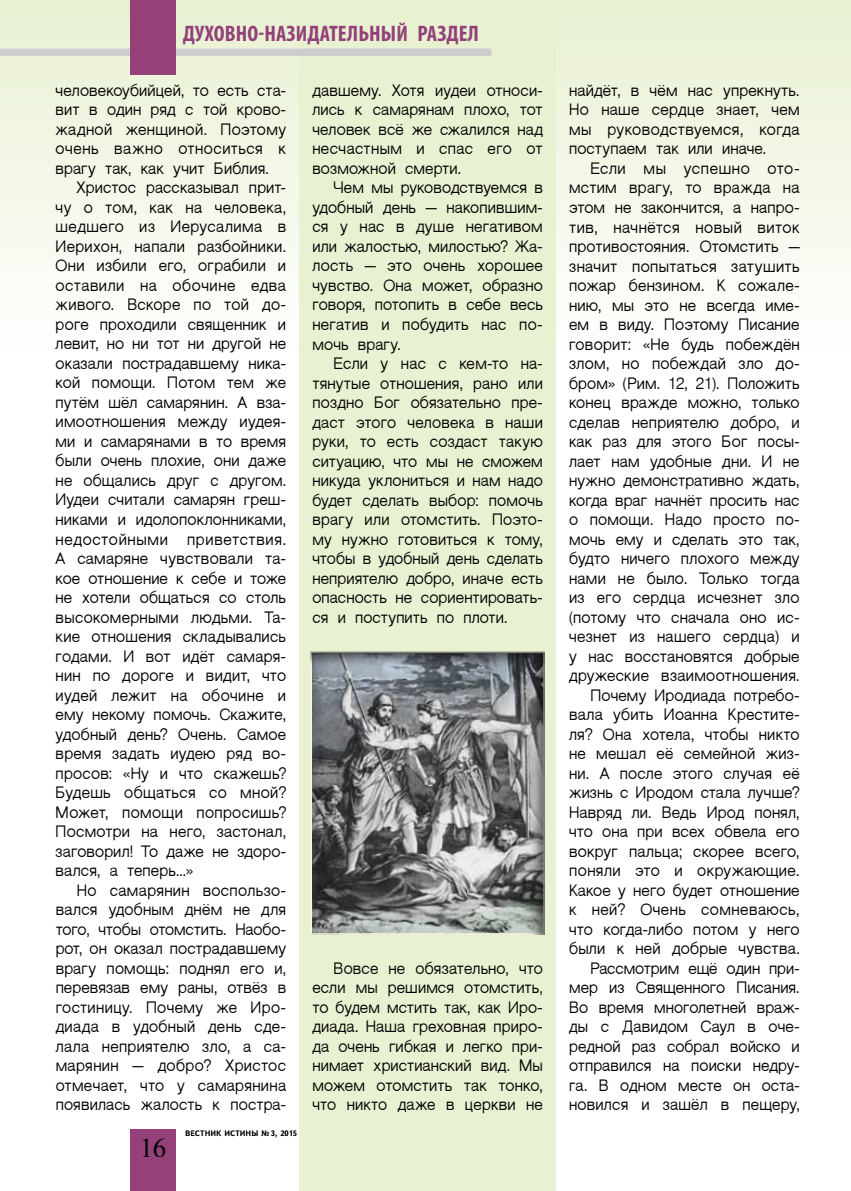
<style>
.page{position:relative;width:851px;height:1191px;background:#fff}
.page>*{position:absolute;margin:0;border:0;box-sizing:border-box;transform-origin:0 0}
.t1{font:27px "Iskoola Pota";color:#000}
.t2{font:700 condensed 22.5px "Myriad Pro";letter-spacing:.005em;color:#934178}
.t3{font:18.45px/19.5px "Helvetika";letter-spacing:-.025em;color:#000;text-align:justify}
.t4{font:18.45px "Helvetika";letter-spacing:-.005em;color:#000}
.t5{font:18.45px "Helvetika";letter-spacing:-.05em;color:#000}
.t6{font:18.45px "Helvetika";color:#000}
.t7{font:700 8.25px "Bukvarnaya";color:#000}
</style>
<div class="page">
<div style="left:299px;top:0;width:257px;height:1191px;background:#e8f1d1"></div>
<svg style="left:0;top:0;width:850px;height:276px"></svg>
<div style="left:309px;top:650px;width:237px;height:285px;background:#000;opacity:.53"></div>
<div style="left:0;top:49px;width:491px;height:7px;background:#cdcdcd"></div>
<div style="left:130px;top:0;width:46px;height:74px;background:#934178"></div>
<div style="left:130px;top:1129px;width:46px;height:62px;background:#934178"></div>
<p class="t2" style="left:183px;top:19px;width:297px">ДУХОВНО-НАЗИДАТЕЛЬНЫЙ РАЗДЕЛ</p>
<p class="t3" style="left:55px;top:81px;width:233px">человекоубийцей, то есть ста-</p>
<p class="t3" style="left:55px;top:100px;width:233px">вит в один ряд с той крово-</p>
<p class="t3" style="left:55px;top:120px;width:232px">жадной женщиной. Поэтому</p>
<p class="t4" style="left:55px;top:140px;width:233px">очень важно относиться к</p>
<p class="t3" style="left:55px;top:159px;width:215px">врагу так, как учит Библия.</p>
<p class="t3" style="left:77px;top:178px;width:211px">Христос рассказывал прит-</p>
<p class="t3" style="left:55px;top:198px;width:232px">чу о том, как на человека,</p>
<p class="t3" style="left:55px;top:217px;width:233px">шедшего из Иерусалима в</p>
<p class="t3" style="left:55px;top:237px;width:232px">Иерихон, напали разбойники.</p>
<p class="t3" style="left:55px;top:256px;width:233px">Они избили его, ограбили и</p>
<p class="t4" style="left:55px;top:276px;width:232px">оставили на обочине едва</p>
<p class="t3" style="left:55px;top:295px;width:233px">живого. Вскоре по той до-</p>
<p class="t3" style="left:55px;top:315px;width:232px">роге проходили священник и</p>
<p class="t3" style="left:55px;top:334px;width:232px">левит, но ни тот ни другой не</p>
<p class="t3" style="left:55px;top:354px;width:233px">оказали пострадавшему ника-</p>
<p class="t3" style="left:55px;top:373px;width:233px">кой помощи. Потом тем же</p>
<p class="t3" style="left:55px;top:393px;width:233px">путём шёл самарянин. А вза-</p>
<p class="t3" style="left:55px;top:412px;width:233px">имоотношения между иудея-</p>
<p class="t3" style="left:55px;top:432px;width:232px">ми и самарянами в то время</p>
<p class="t3" style="left:55px;top:451px;width:233px">были очень плохие, они даже</p>
<p class="t3" style="left:55px;top:471px;width:232px">не общались друг с другом.</p>
<p class="t3" style="left:55px;top:490px;width:233px">Иудеи считали самарян греш-</p>
<p class="t3" style="left:55px;top:510px;width:233px">никами и идолопоклонниками,</p>
<p class="t6" style="left:55px;top:530px;width:233px">недостойными приветствия.</p>
<p class="t3" style="left:55px;top:549px;width:233px">А самаряне чувствовали та-</p>
<p class="t3" style="left:55px;top:568px;width:233px">кое отношение к себе и тоже</p>
<p class="t3" style="left:55px;top:588px;width:232px">не хотели общаться со столь</p>
<p class="t3" style="left:55px;top:607px;width:233px">высокомерными людьми. Та-</p>
<p class="t3" style="left:55px;top:627px;width:232px">кие отношения складывались</p>
<p class="t3" style="left:55px;top:646px;width:233px">годами. И вот идёт самаря-</p>
<p class="t3" style="left:55px;top:666px;width:233px">нин по дороге и видит, что</p>
<p class="t3" style="left:55px;top:685px;width:232px">иудей лежит на обочине и</p>
<p class="t3" style="left:55px;top:705px;width:232px">ему некому помочь. Скажите,</p>
<p class="t3" style="left:55px;top:724px;width:233px">удобный день? Очень. Самое</p>
<p class="t3" style="left:55px;top:744px;width:233px">время задать иудею ряд во-</p>
<p class="t3" style="left:55px;top:763px;width:233px">просов: «Ну и что скажешь?</p>
<p class="t3" style="left:55px;top:783px;width:233px">Будешь общаться со мной?</p>
<p class="t3" style="left:55px;top:802px;width:233px">Может, помощи попросишь?</p>
<p class="t3" style="left:55px;top:822px;width:232px">Посмотри на него, застонал,</p>
<p class="t3" style="left:55px;top:841px;width:233px">заговорил! То даже не здоро-</p>
<p class="t3" style="left:55px;top:861px;width:139px">вался, а теперь...»</p>
<p class="t3" style="left:77px;top:880px;width:211px">Но самарянин воспользо-</p>
<p class="t3" style="left:55px;top:900px;width:233px">вался удобным днём не для</p>
<p class="t5" style="left:55px;top:920px;width:233px">того, чтобы отомстить. Наобо-</p>
<p class="t3" style="left:55px;top:939px;width:232px">рот, он оказал пострадавшему</p>
<p class="t3" style="left:55px;top:958px;width:232px">врагу помощь: поднял его и,</p>
<p class="t3" style="left:55px;top:978px;width:232px">перевязав ему раны, отвёз в</p>
<p class="t3" style="left:55px;top:997px;width:233px">гостиницу. Почему же Иро-</p>
<p class="t3" style="left:55px;top:1017px;width:233px">диада в удобный день сде-</p>
<p class="t3" style="left:55px;top:1036px;width:233px">лала неприятелю зло, а са-</p>
<p class="t3" style="left:55px;top:1056px;width:233px">марянин — добро? Христос</p>
<p class="t3" style="left:55px;top:1075px;width:232px">отмечает, что у самарянина</p>
<p class="t3" style="left:55px;top:1095px;width:233px">появилась жалость к постра-</p>
<h1 class="t1" style="left:139px;top:1131px;width:28px">16</h1>
<p class="t7" style="left:185px;top:1128px;width:113px">ВЕСТНИК ИСТИНЫ № 3, 2015</p>
<p class="t3" style="left:312px;top:81px;width:233px">давшему. Хотя иудеи относи&shy;лись к самарянам плохо, тот человек всё же сжалился над несчастным и спас его от возможной смерти.</p>
<p class="t3" style="left:312px;top:178px;width:233px;text-indent:21px">Чем мы руководствуемся в удобный день — накопившим&shy;ся у нас в душе негативом или жалостью, милостью? Жа&shy;лость — это очень хорошее чувство. Она может, образно говоря, потопить в себе весь негатив и побудить нас по&shy;мочь врагу.</p>
<p class="t3" style="left:312px;top:354px;width:233px;text-indent:21px">Если у нас с кем-то на&shy;тянутые отношения, рано или поздно Бог обязательно пре&shy;даст этого человека в наши руки, то есть создаст такую ситуацию, что мы не сможем никуда уклониться и нам надо будет сделать выбор: помочь врагу или отомстить. Поэто&shy;му нужно готовиться к тому, чтобы в удобный день сделать неприятелю добро, иначе есть опасность не сориентировать&shy;ся и поступить по плоти.</p>
<p class="t3" style="left:312px;top:958px;width:233px;text-indent:21px">Вовсе не обязательно, что если мы решимся отомстить, то будем мстить так, как Иро&shy;диада. Наша греховная приро&shy;да очень гибкая и легко при&shy;нимает христианский вид. Мы можем отомстить так тонко, что никто даже в церкви не</p>
<p class="t3" style="left:568px;top:81px;width:233px">найдёт, в чём нас упрекнуть.<br>Но наше сердце знает, чем мы руководствуемся, когда поступаем так или иначе.</p>
<p class="t3" style="left:568px;top:159px;width:233px;text-align:right">Если мы успешно ото&shy;мстим врагу, то вражда на этом не закончится, а напро&shy;тив, начнётся новый виток противостояния. Отомстить — значит попытаться затушить пожар бензином. К сожале&shy;нию, мы это не всегда име&shy;ем в виду. Поэтому Писание говорит: «Не будь побеждён злом, но побеждай зло до&shy;бром» (Рим. 12, 21). Положить конец вражде можно, только сделав неприятелю добро, и как раз для этого Бог посы&shy;лает нам удобные дни. И не нужно демонстративно ждать, когда враг начнёт просить нас о помощи. Надо просто по&shy;мочь ему и сделать это так, будто ничего плохого между нами не было. Только тогда из его сердца исчезнет зло (потому что сначала оно ис&shy;чезнет из нашего сердца) и у нас восстановятся добрые дружеские взаимоотношения.<br>Почему Иродиада потребо&shy;вала убить Иоанна Крестите&shy;ля? Она хотела, чтобы никто не мешал её семейной жиз&shy;ни. А после этого случая её жизнь с Иродом стала лучше?<br>Навряд ли. Ведь Ирод понял, что она при всех обвела его вокруг пальца; скорее всего, поняли это и окружающие.<br>Какое у него будет отношение к ней? Очень сомневаюсь, что когда-либо потом у него были к ней добрые чувства.<br>Рассмотрим ещё один при&shy;мер из Священного Писания.<br>Во время многолетней враж&shy;ды с Давидом Саул в оче&shy;редной раз собрал войско и отправился на поиски недру&shy;га. В одном месте он оста&shy;новился и зашёл в пещеру,</p>
</div>
